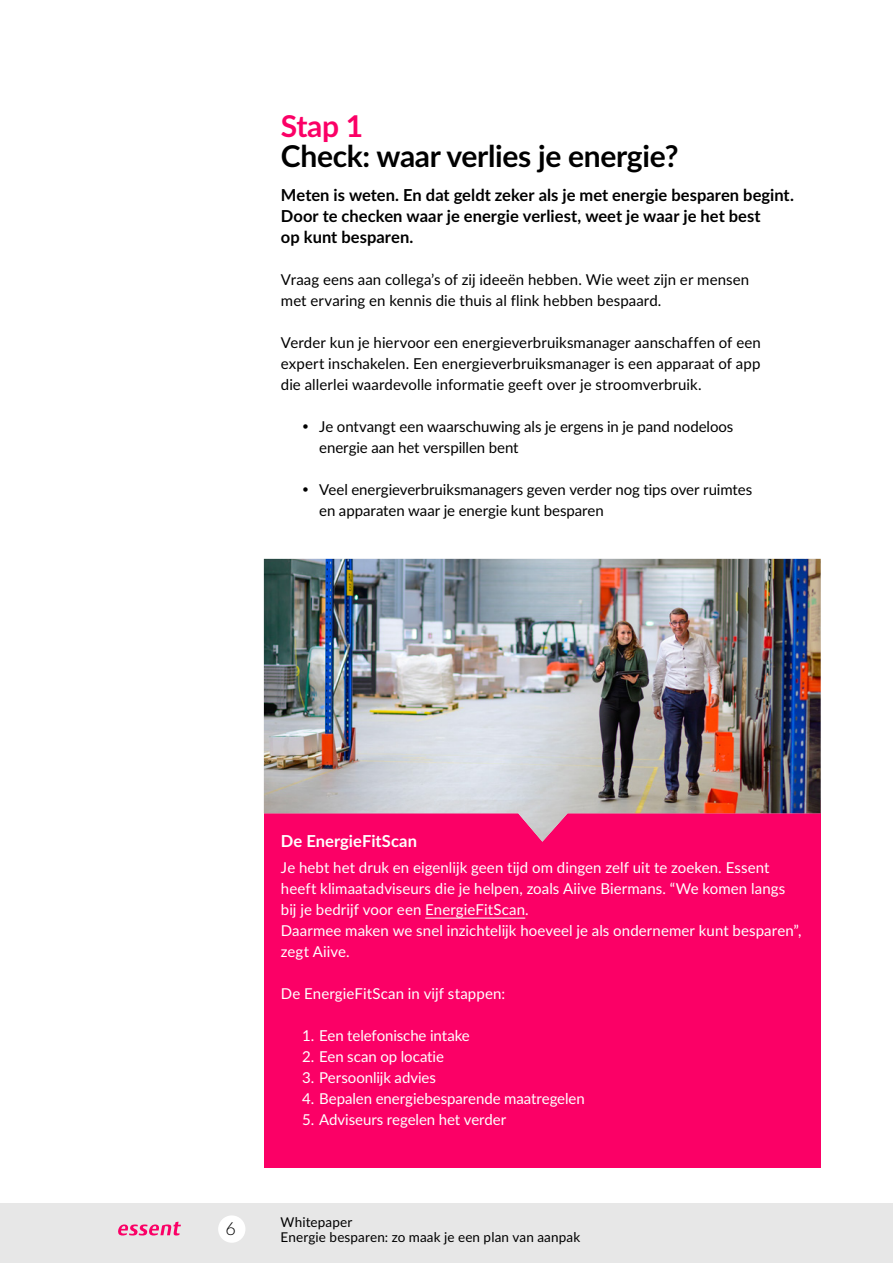
<style>
.page{position:relative;width:893px;height:1263px;background:#fff}
.page>*{position:absolute;margin:0;border:0;box-sizing:border-box;transform-origin:0 0}
.t1{font:700 30px "Lato";letter-spacing:-.01em;color:#000}
.t2{font:700 30px "Lato";color:#fb0066}
.t3{font:300 18px "Lato";color:#000}
.t4{font:700 16.5px/21px "Lato";letter-spacing:.005em;color:#000}
.t5{font:700 16.5px "Lato";letter-spacing:.005em;color:#fff}
.t6{font:15px/21px "Lato";color:#000}
.t7{font:15px/21px "Lato";letter-spacing:.005em;color:#fff}
.t8{font:13.5px/15px "Lato";letter-spacing:.01em;color:#000}
</style>
<div class="page">
<div style="left:0;top:1204px;width:893px;height:59px;background:#e7e7e7"></div>
<div style="left:218px;top:1215px;width:27px;height:28px;background:#fff;border-radius:50%"></div>
<svg style="left:118px;top:1222px;width:63px;height:13px"></svg>
<div style="left:264px;top:800px;width:557px;height:368px;background:#fb0066"></div>
<hr style="left:425px;top:918px;width:100px;height:1px;background:#fff">
<img style="left:264px;top:559px;width:557px;height:283px">
<h1 class="t2" style="left:281px;top:104px;width:84px">Stap 1</h1>
<h1 class="t1" style="left:281px;top:134px;width:399px">Check: waar verlies je energie?</h1>
<p class="t4" style="left:281px;top:184px;width:514px">Meten is weten. En dat geldt zeker als je met energie besparen begint.<br>Door te checken waar je energie verliest, weet je waar je het best<br>op kunt besparen.</p>
<p class="t6" style="left:281px;top:268px;width:470px">Vraag eens aan collega’s of zij ideeën hebben. Wie weet zijn er mensen met ervaring en kennis die thuis al flink hebben bespaard.</p>
<p class="t6" style="left:281px;top:331px;width:481px;text-align:justify">Verder kun je hiervoor een energieverbruiksmanager aanschaffen of een expert inschakelen. Een energieverbruiksmanager is een apparaat of app die allerlei waardevolle informatie geeft over je stroomverbruik.</p>
<p class="t6" style="left:319px;top:415px;width:416px">Je ontvangt een waarschuwing als je ergens in je pand nodeloos energie aan het verspillen bent</p>
<p class="t6" style="left:319px;top:478px;width:434px">Veel energieverbruiksmanagers geven verder nog tips over ruimtes en apparaten waar je energie kunt besparen</p>
<p class="t5" style="left:281px;top:829px;width:138px">De EnergieFitScan</p>
<p class="t7" style="left:281px;top:856px;width:522px">Je hebt het druk en eigenlijk geen tijd om dingen zelf uit te zoeken. Essent heeft klimaatadviseurs die je helpen, zoals Aiive Biermans. “We komen langs bij je bedrijf voor een EnergieFitScan.<br>Daarmee maken we snel inzichtelijk hoeveel je als ondernemer kunt besparen”, zegt Aiive.</p>
<p class="t7" style="left:281px;top:982px;width:226px">De EnergieFitScan in vijf stappen:</p>
<p class="t7" style="left:302px;top:1024px;width:169px">1. Een telefonische intake</p>
<p class="t7" style="left:302px;top:1045px;width:143px">2. Een scan op locatie</p>
<p class="t7" style="left:302px;top:1066px;width:135px">3. Persoonlijk advies</p>
<p class="t7" style="left:302px;top:1087px;width:284px">4. Bepalen energiebesparende maatregelen</p>
<p class="t7" style="left:302px;top:1108px;width:206px">5. Adviseurs regelen het verder</p>
<p class="t3" style="left:225px;top:1215px;width:12px">6</p>
<p class="t8" style="left:281px;top:1214px;width:301px">Whitepaper<br>Energie besparen: zo maak je een plan van aanpak</p>
</div>
